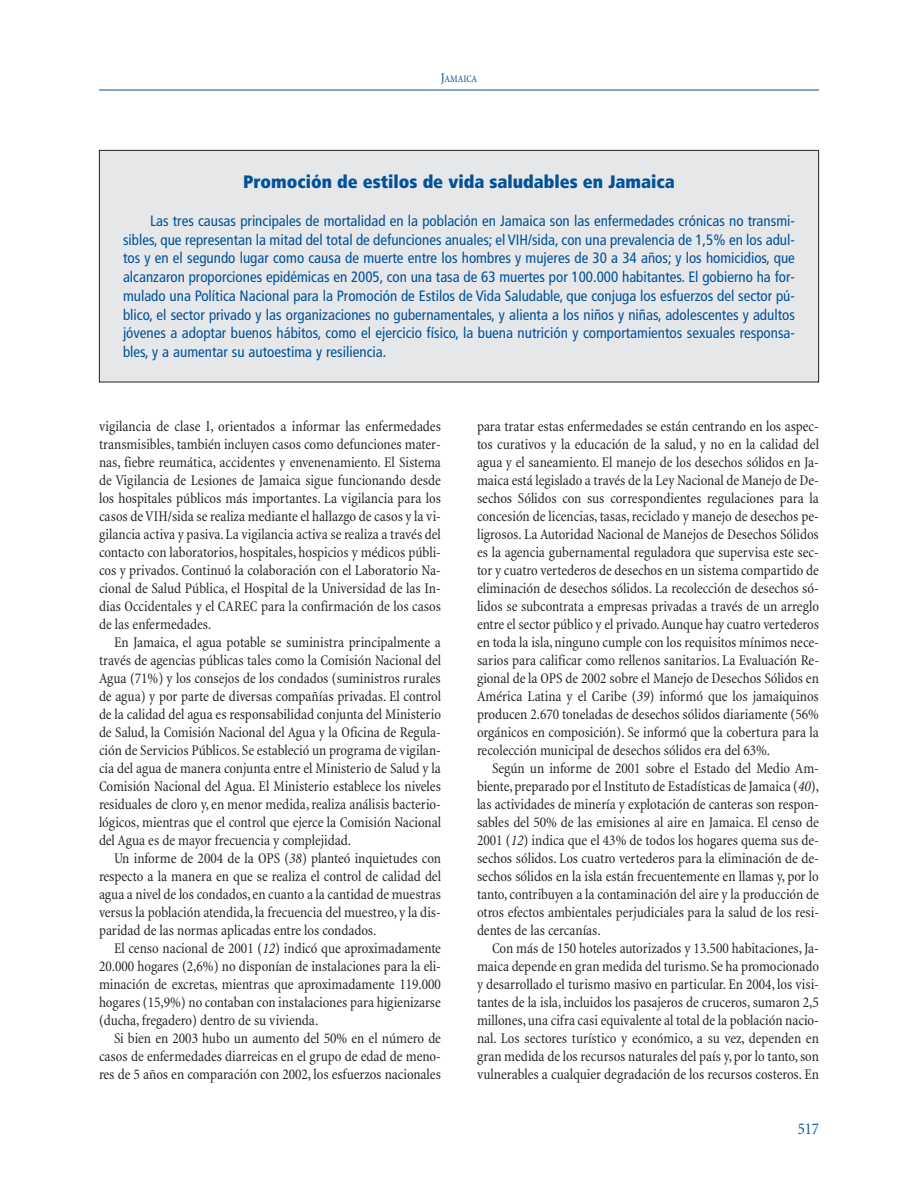
<style>
.page{position:relative;width:918px;height:1188px;background:#fff}
.page>*{position:absolute;margin:0;border:0;box-sizing:border-box;transform-origin:0 0}
.t1{font:900 condensed 18px "Frutiger";color:#01529a}
.t2{font:condensed 16.5px "Minion";color:#01529a}
.t3{font:condensed 15px/18px "Minion";color:#231f20;text-align:justify}
.t4{font:condensed 15px/18.8px "Frutiger";color:#01529a;text-align:justify}
.t5{font:condensed 10.2px "Minion";color:#01529a}
.s1{font-size:13.5px}
.s2{font-style:italic}
</style>
<div class="page">
<hr style="left:99px;top:90px;width:720px;height:1px;background:#01529a">
<div style="left:100px;top:151px;width:718px;height:231px;background:#e6e7e9"></div>
<div style="left:99px;top:150px;width:720px;height:232px;border:1px solid #231f20"></div>
<p class="t5" style="left:441px;top:74px;width:38px"><span class="s1">J</span>AMAICA</p>
<p class="t1" style="left:243px;top:174px;width:433px">Promoción de estilos de vida saludables en Jamaica</p>
<p class="t4" style="left:123px;top:212px;width:673px;text-indent:27px">Las tres causas principales de mortalidad en la población en Jamaica son las enfermedades crónicas no transmi&shy;sibles, que representan la mitad del total de defunciones anuales; el VIH/sida, con una prevalencia de 1,5% en los adul&shy;tos y en el segundo lugar como causa de muerte entre los hombres y mujeres de 30 a 34 años; y los homicidios, que alcanzaron proporciones epidémicas en 2005, con una tasa de 63 muertes por 100.000 habitantes. El gobierno ha for&shy;mulado una Política Nacional para la Promoción de Estilos de Vida Saludable, que conjuga los esfuerzos del sector pú&shy;blico, el sector privado y las organizaciones no gubernamentales, y alienta a los niños y niñas, adolescentes y adultos jóvenes a adoptar buenos hábitos, como el ejercicio físico, la buena nutrición y comportamientos sexuales responsa&shy;bles, y a aumentar su autoestima y resiliencia.</p>
<p class="t3" style="left:99px;top:418px;width:344px">vigilancia de clase I, orientados a informar las enfermedades transmisibles, también incluyen casos como defunciones mater&shy;nas, fiebre reumática, accidentes y envenenamiento. El Sistema de Vigilancia de Lesiones de Jamaica sigue funcionando desde los hospitales públicos más importantes. La vigilancia para los casos de VIH/sida se realiza mediante el hallazgo de casos y la vi&shy;gilancia activa y pasiva. La vigilancia activa se realiza a través del contacto con laboratorios, hospitales, hospicios y médicos públi&shy;cos y privados. Continuó la colaboración con el Laboratorio Na&shy;cional de Salud Pública, el Hospital de la Universidad de las In&shy;dias Occidentales y el CAREC para la confirmación de los casos de las enfermedades.</p>
<p class="t3" style="left:99px;top:634px;width:344px;text-indent:15px">En Jamaica, el agua potable se suministra principalmente a través de agencias públicas tales como la Comisión Nacional del Agua (71%) y los consejos de los condados (suministros rurales de agua) y por parte de diversas compañías privadas. El control de la calidad del agua es responsabilidad conjunta del Ministerio de Salud, la Comisión Nacional del Agua y la Oficina de Regula&shy;ción de Servicios Públicos. Se estableció un programa de vigilan&shy;cia del agua de manera conjunta entre el Ministerio de Salud y la Comisión Nacional del Agua. El Ministerio establece los niveles residuales de cloro y, en menor medida, realiza análisis bacterio&shy;lógicos, mientras que el control que ejerce la Comisión Nacional del Agua es de mayor frecuencia y complejidad.</p>
<p class="t3" style="left:99px;top:850px;width:344px;text-indent:15px">Un informe de 2004 de la OPS (<span class="s2">38</span>) planteó inquietudes con respecto a la manera en que se realiza el control de calidad del agua a nivel de los condados, en cuanto a la cantidad de muestras versus la población atendida, la frecuencia del muestreo, y la dis&shy;paridad de las normas aplicadas entre los condados.</p>
<p class="t3" style="left:99px;top:940px;width:344px;text-indent:15px">El censo nacional de 2001 (<span class="s2">12</span>) indicó que aproximadamente 20.000 hogares (2,6%) no disponían de instalaciones para la eli&shy;minación de excretas, mientras que aproximadamente 119.000 hogares (15,9%) no contaban con instalaciones para higienizarse (ducha, fregadero) dentro de su vivienda.</p>
<p class="t3" style="left:99px;top:1030px;width:344px;text-indent:15px">Si bien en 2003 hubo un aumento del 50% en el número de casos de enfermedades diarreicas en el grupo de edad de meno&shy;res de 5 años en comparación con 2002, los esfuerzos nacionales</p>
<p class="t3" style="left:477px;top:418px;width:344px">para tratar estas enfermedades se están centrando en los aspec&shy;tos curativos y la educación de la salud, y no en la calidad del agua y el saneamiento. El manejo de los desechos sólidos en Ja&shy;maica está legislado a través de la Ley Nacional de Manejo de De&shy;sechos Sólidos con sus correspondientes regulaciones para la concesión de licencias, tasas, reciclado y manejo de desechos pe&shy;ligrosos. La Autoridad Nacional de Manejos de Desechos Sólidos es la agencia gubernamental reguladora que supervisa este sec&shy;tor y cuatro vertederos de desechos en un sistema compartido de eliminación de desechos sólidos. La recolección de desechos só&shy;lidos se subcontrata a empresas privadas a través de un arreglo entre el sector público y el privado.Aunque hay cuatro vertederos en toda la isla, ninguno cumple con los requisitos mínimos nece&shy;sarios para calificar como rellenos sanitarios. La Evaluación Re&shy;gional de la OPS de 2002 sobre el Manejo de Desechos Sólidos en América Latina y el Caribe (<span class="s2">39</span>) informó que los jamaiquinos producen 2.670 toneladas de desechos sólidos diariamente (56% orgánicos en composición). Se informó que la cobertura para la recolección municipal de desechos sólidos era del 63%.</p>
<p class="t3" style="left:477px;top:760px;width:344px;text-indent:15px">Según un informe de 2001 sobre el Estado del Medio Am&shy;biente, preparado por el Instituto de Estadísticas de Jamaica (<span class="s2">40</span>), las actividades de minería y explotación de canteras son respon&shy;sables del 50% de las emisiones al aire en Jamaica. El censo de 2001 (<span class="s2">12</span>) indica que el 43% de todos los hogares quema sus de&shy;sechos sólidos. Los cuatro vertederos para la eliminación de de&shy;sechos sólidos en la isla están frecuentemente en llamas y, por lo tanto, contribuyen a la contaminación del aire y la producción de otros efectos ambientales perjudiciales para la salud de los resi&shy;dentes de las cercanías.</p>
<p class="t3" style="left:477px;top:940px;width:344px;text-indent:15px">Con más de 150 hoteles autorizados y 13.500 habitaciones, Ja&shy;maica depende en gran medida del turismo. Se ha promocionado y desarrollado el turismo masivo en particular. En 2004, los visi&shy;tantes de la isla, incluidos los pasajeros de cruceros, sumaron 2,5 millones, una cifra casi equivalente al total de la población nacio&shy;nal. Los sectores turístico y económico, a su vez, dependen en gran medida de los recursos naturales del país y, por lo tanto, son vulnerables a cualquier degradación de los recursos costeros. En</p>
<p class="t2" style="left:798px;top:1122px;width:23px">517</p>
</div>
